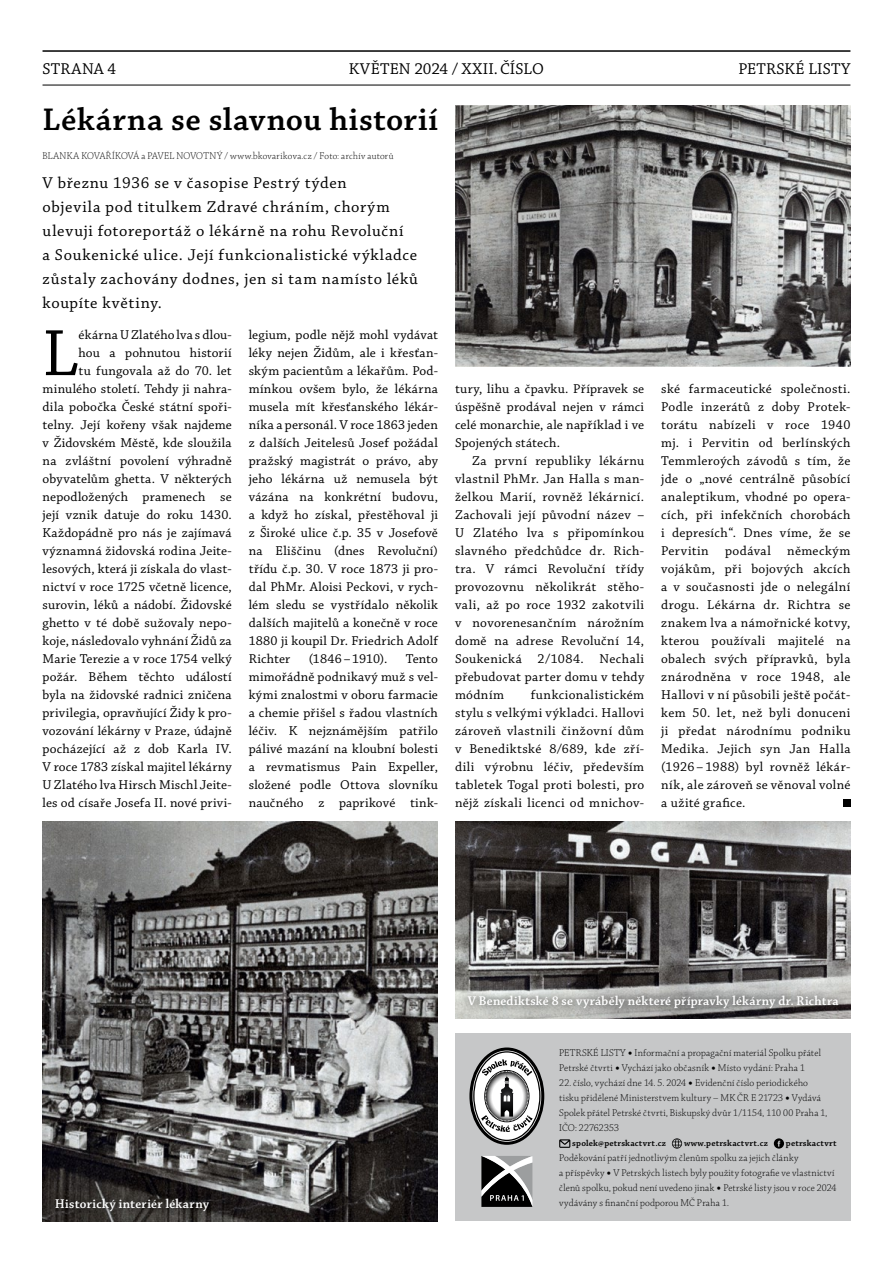
<style>
.page{position:relative;width:893px;height:1263px;background:#fff}
.page>*{position:absolute;margin:0;border:0;box-sizing:border-box;transform-origin:0 0}
.t1{font:68.85px "Chaparral Pro";color:#000}
.t2{font:600 33px "Chaparral Pro";letter-spacing:.01em;color:#000}
.t3{font:16.5px/24px "Chaparral Pro";letter-spacing:.04em;color:#000}
.t4{font:16.5px "Chaparral Pro";letter-spacing:.01em;color:#000}
.t5{font:13.5px/18px "Chaparral Pro";letter-spacing:.015em;color:#000;text-align:justify}
.t6{font:13.5px "Chaparral Pro Semibold Subh";letter-spacing:.025em;color:#fff}
.t7{font:10.5px/15px "Chaparral Pro Light Subh";letter-spacing:.025em;color:#000}
.t8{font:10.5px "Chaparral Pro Light Disp";letter-spacing:.035em;color:#000}
.t9{font:600 9px "Chaparral Pro";letter-spacing:.025em;color:#000}
</style>
<div class="page">
<div style="left:455px;top:1033px;width:395px;height:188px;background:#c6c7c8"></div>
<svg style="left:559px;top:1139px;width:11px;height:9px"></svg>
<svg style="left:672px;top:1138px;width:10px;height:10px"></svg>
<svg style="left:774px;top:1138px;width:10px;height:10px"></svg>
<div style="left:843px;top:800px;width:7px;height:7px;background:#000"></div>
<img style="left:455px;top:105px;width:395px;height:261px">
<img style="left:455px;top:821px;width:395px;height:197px">
<img style="left:43px;top:821px;width:395px;height:400px">
<svg style="left:469px;top:1047px;width:75px;height:98px"></svg>
<svg style="left:481px;top:1156px;width:51px;height:51px;background:#5e5e5e"></svg>
<div style="left:48px;top:1191px;width:169px;height:28px;background:#000;opacity:.75"></div>
<div style="left:461px;top:988px;width:385px;height:29px;background:#000;opacity:.75"></div>
<hr style="left:43px;top:50px;width:807px;height:2px;background:#000">
<hr style="left:43px;top:85px;width:807px;height:1px;background:#000">
<p class="t3" style="left:43px;top:57px;width:30px">strana</p>
<p class="t3" style="left:108px;top:57px;width:10px">4</p>
<p class="t4" style="left:349px;top:60px;width:177px">květen 2024 / XXII. číslo</p>
<p class="t3" style="left:738px;top:57px;width:114px">Petrské listy</p>
<h2 class="t2" style="left:43px;top:100px;width:397px">Lékárna se slavnou historií</h2>
<p class="t8" style="left:43px;top:150px;width:353px">Blanka Kovaříková a Pavel Novotný / www.bkovarikova.cz / Foto: archív autorů</p>
<p class="t3" style="left:43px;top:172px;width:377px">V březnu 1936 se v časopise Pestrý týden<br>objevila pod titulkem Zdravé chráním, chorým ulevuji fotoreportáž o lékárně na rohu Revoluční<br>a Soukenické ulice. Její funkcionalistické výkladce zůstaly zachovány dodnes, jen si tam namísto léků koupíte květiny.</p>
<p class="t5" style="left:43px;top:326px;width:191px;text-align:right">ékárna U Zlatého lva s dlou-<br>hou a pohnutou historií<br>tu fungovala až do 70. let minulého století. Tehdy ji nahra&shy;dila pobočka České státní spoři&shy;telny. Její kořeny však najdeme v Židovském Městě, kde sloužila na zvláštní povolení výhradně obyvatelům ghetta. V některých nepodložených pramenech se její vznik datuje do roku 1430.<br>Každopádně pro nás je zajímavá významná židovská rodina Jeite&shy;lesových, která ji získala do vlast&shy;nictví v roce 1725 včetně licence, surovin, léků a nádobí. Židovské ghetto v té době sužovaly nepo&shy;koje, následovalo vyhnání Židů za<br>Marie Terezie a v roce 1754 velký požár. Během těchto událostí byla na židovské radnici zničena privilegia, opravňující Židy k pro&shy;vozování lékárny v Praze, údajně pocházející až z dob Karla IV.<br>V roce 1783 získal majitel lékárny<br>U Zlatého lva Hirsch Mischl Jeite&shy;les od císaře Josefa II. nové privi-</p>
<p class="t5" style="left:249px;top:326px;width:191px">legium, podle nějž mohl vydávat léky nejen Židům, ale i křesťan&shy;ským pacientům a lékařům. Pod&shy;mínkou ovšem bylo, že lékárna musela mít křesťanského lékár&shy;níka a personál. V roce 1863 jeden z dalších Jeitelesů Josef požádal pražský magistrát o právo, aby jeho lékárna už nemusela být vázána na konkrétní budovu, a když ho získal, přestěhoval ji z Široké ulice č.p. 35 v Josefově na Eliščinu (dnes Revoluční) třídu č.p. 30. V roce 1873 ji pro&shy;dal PhMr. Aloisi Peckovi, v rych&shy;lém sledu se vystřídalo několik dalších majitelů a konečně v roce 1880 ji koupil Dr. Friedrich Adolf Richter</p>
<h1 class="t1" style="left:43px;top:315px;width:38px">L</h1>
<p class="t5" style="left:309px;top:650px;width:80px">(1846–1910).</p>
<p class="t5" style="left:249px;top:650px;width:191px;text-indent:157px">Tento mimořádně podnikavý muž s vel&shy;kými znalostmi v oboru farmacie a chemie přišel s řadou vlastních léčiv. K nejznámějším patřilo pálivé mazání na kloubní bolesti a revmatismus Pain Expeller, složené podle Ottova slovníku naučného z paprikové tink-</p>
<p class="t5" style="left:455px;top:380px;width:191px">tury, lihu a čpavku. Přípravek se úspěšně prodával nejen v rámci celé monarchie, ale například i ve Spojených státech.</p>
<p class="t5" style="left:455px;top:452px;width:191px;text-indent:17px">Za první republiky lékárnu vlastnil PhMr. Jan Halla s man&shy;želkou Marií, rovněž lékárnicí.<br>Zachovali její původní název – U Zlatého lva s připomínkou slavného předchůdce dr. Rich&shy;tra. V rámci Revoluční třídy provozovnu několikrát stěho&shy;vali, až po roce 1932 zakotvili v novorenesančním nárožním domě na adrese Revoluční 14, Soukenická 2/1084. Nechali přebudovat parter domu v tehdy módním</p>
<p class="t5" style="left:455px;top:686px;width:191px;text-indent:76px">funkcionalistickém stylu s velkými výkladci. Hallovi zároveň vlastnili činžovní dům v Benediktské 8/689, kde zří&shy;dili výrobnu léčiv, především tabletek Togal proti bolesti, pro nějž získali licenci od mnichov-</p>
<p class="t5" style="left:661px;top:380px;width:191px">ské farmaceutické společnosti.<br>Podle inzerátů z doby Protek&shy;torátu nabízeli v roce 1940 mj. i Pervitin od berlínských Temmleroých závodů s tím, že jde o „nové centrálně působící analeptikum, vhodné po opera&shy;cích, při infekčních chorobách i depresích“. Dnes víme, že se Pervitin podával německým vojákům, při bojových akcích a v současnosti jde o nelegální drogu. Lékárna dr. Richtra se znakem lva a námořnické kotvy, kterou používali majitelé na obalech svých přípravků, byla znárodněna v roce 1948, ale Hallovi v ní působili ještě počát&shy;kem 50. let, než byli donuceni ji předat národnímu podniku Medika. Jejich syn Jan Halla (1926 – 1988) byl rovněž lékár&shy;ník, ale zároveň se věnoval volné a užité grafice.</p>
<p class="t6" style="left:55px;top:1197px;width:155px">Historický interiér lékarny</p>
<p class="t6" style="left:468px;top:994px;width:372px">V Benediktské 8 se vyráběly některé přípravky lékárny dr. Richtra</p>
<p class="t7" style="left:559px;top:1046px;width:263px">PETRSKÉ LISTY • Informační a propagační materiál Spolku přátel<br>Petrské čtvrti • Vychází jako občasník • Místo vydání: Praha 1</p>
<p class="t7" style="left:559px;top:1076px;width:270px">22. číslo, vychází dne 14. 5. 2024 • Evidenční číslo periodického tisku přidělené Ministerstvem kultury – MK ČR E 21723 • Vydává Spolek přátel Petrské čtvrti, Biskupský dvůr 1/1154, 110 00 Praha 1, IČO: 22762353</p>
<p class="t9" style="left:572px;top:1138px;width:95px">spolek@petrskactvrt.cz</p>
<p class="t9" style="left:684px;top:1138px;width:85px">www.petrskactvrt.cz</p>
<p class="t9" style="left:786px;top:1138px;width:52px">petrskactvrt</p>
<p class="t7" style="left:559px;top:1151px;width:279px">Poděkování patří jednotlivým členům spolku za jejich články<br>a příspěvky • V Petrských listech byly použity fotografie ve vlastnictví členů spolku, pokud není uvedeno jinak • Petrské listy jsou v roce 2024 vydávány s finanční podporou MČ Praha 1.</p>
</div>
